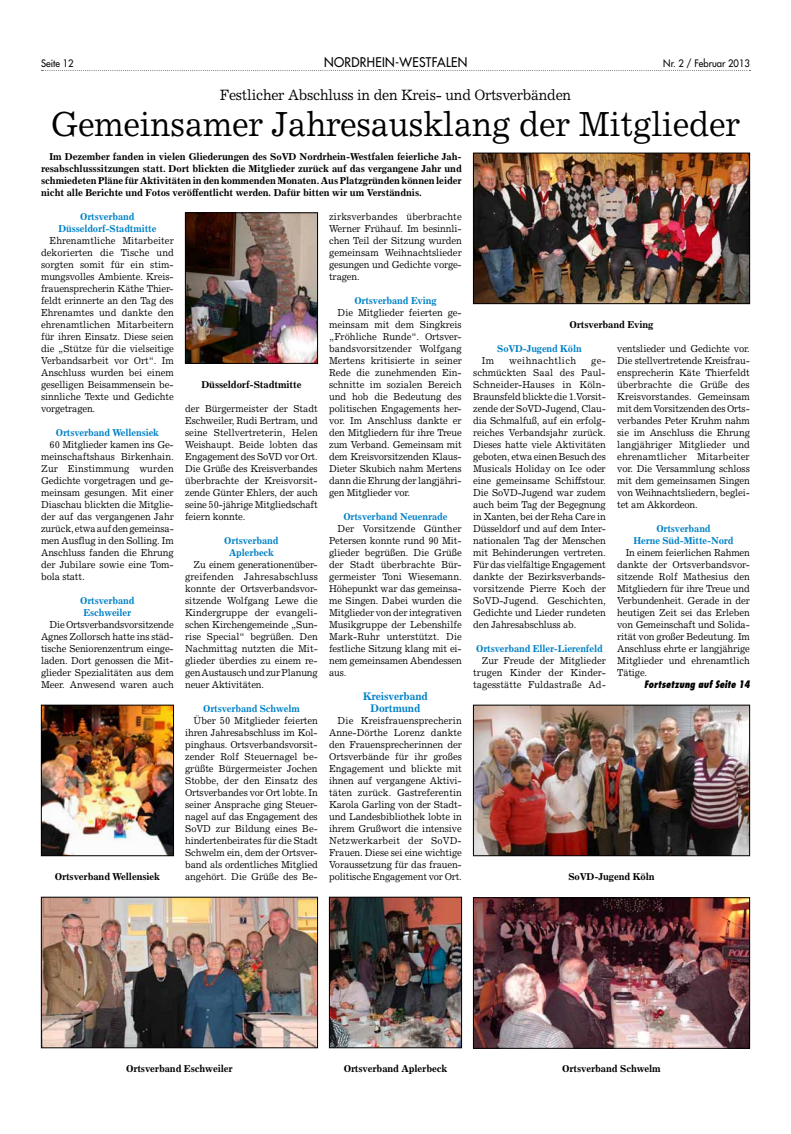
<style>
.page{position:relative;width:791px;height:1134px;background:#fff}
.page>*{position:absolute;margin:0;border:0;box-sizing:border-box;transform-origin:0 0}
.t1{font:35px "Excelsior";letter-spacing:-.005em;color:#000;scale:.94 1}
.t2{font:15px "Excelsior";letter-spacing:-.015em;color:#000;scale:.94 1}
.t3{font:13px "Futura";letter-spacing:.025em;color:#000;scale:.94 1}
.t4{font:700 11px/12px "Excelsior";letter-spacing:-.015em;color:#0081c7;text-align:center;scale:.94 1}
.t5{font:10px/12px "Excelsior";letter-spacing:-.015em;color:#000;text-align:justify;scale:.94 1}
.t6{font:700 10px/12px "Excelsior";letter-spacing:-.015em;color:#000;text-align:justify;scale:.96 1}
.t7{font:700 10px/12px "Excelsior";letter-spacing:-.015em;color:#0081c7;text-align:center;scale:.94 1}
.t8{font:10px "Futura";color:#000;scale:.94 1}
.t9{font:italic 800 condensed 10px "Futura";color:#000;scale:.94 1}
.t10{font:10px "Excelsior";letter-spacing:.035em;color:#000;scale:.94 1}
</style>
<div class="page">
<img style="left:43px;top:707px;width:129px;height:147px">
<div style="left:41px;top:705px;width:133px;height:151px;border:1px solid #000"></div>
<img style="left:43px;top:899px;width:273px;height:147px">
<div style="left:41px;top:897px;width:277px;height:151px;border:1px solid #000"></div>
<img style="left:475px;top:707px;width:273px;height:147px">
<div style="left:473px;top:705px;width:277px;height:151px;border:1px solid #000"></div>
<img style="left:187px;top:215px;width:129px;height:147px">
<div style="left:185px;top:213px;width:133px;height:151px;border:1px solid #000"></div>
<img style="left:475px;top:899px;width:273px;height:147px">
<div style="left:473px;top:897px;width:277px;height:151px;border:1px solid #000"></div>
<img style="left:475px;top:155px;width:273px;height:147px">
<div style="left:473px;top:153px;width:277px;height:151px;border:1px solid #000"></div>
<img style="left:331px;top:899px;width:129px;height:147px">
<div style="left:329px;top:897px;width:133px;height:151px;border:1px solid #000"></div>
<svg style="left:42px;top:70px;width:708px;height:1px"></svg>
<p class="t8" style="left:41px;top:57px;width:36px">Seite 12</p>
<h3 class="t3" style="left:324px;top:53px;width:154px">NORDRHEIN-WESTFALEN</h3>
<p class="t8" style="left:663px;top:57px;width:94px">Nr. 2 / Februar 2013</p>
<h2 class="t2" style="left:220px;top:86px;width:375px">Festlicher Abschluss in den Kreis- und Ortsverbänden</h2>
<h1 class="t1" style="left:51px;top:103px;width:735px">Gemeinsamer Jahresausklang der Mitglieder</h1>
<p class="t6" style="left:41px;top:150px;width:440px;text-indent:9px">Im Dezember fanden in vielen Gliederungen des SoVD Nordrhein-Westfalen feierliche Jah&shy;resabschlusssitzungen statt. Dort blickten die Mitglieder zurück auf das vergangene Jahr und schmiedeten Pläne für Aktivitäten in den kommenden Monaten. Aus Platzgründen können leider nicht alle Berichte und Fotos veröffentlicht werden. Dafür bitten wir um Verständnis.</p>
<p class="t7" style="left:58px;top:210px;width:106px">Ortsverband<br>Düsseldorf-Stadtmitte</p>
<p class="t5" style="left:41px;top:234px;width:143px;text-indent:9px">Ehrenamtliche Mitarbeiter dekorierten die Tische und sorgten somit für ein stim&shy;mungsvolles Ambiente. Kreis&shy;frauensprecherin Käthe Thier&shy;feldt erinnerte an den Tag des Ehrenamtes und dankte den ehrenamtlichen Mitarbeitern für ihren Einsatz. Diese seien die „Stütze für die vielseitige Verbandsarbeit vor Ort“. Im Anschluss wurden bei einem geselligen Beisammensein be&shy;sinnliche Texte und Gedichte vorgetragen.</p>
<p class="t7" style="left:56px;top:426px;width:111px">Ortsverband Wellensiek</p>
<p class="t5" style="left:41px;top:438px;width:143px;text-indent:9px">60 Mitglieder kamen ins Ge&shy;meinschaftshaus Birkenhain.<br>Zur Einstimmung wurden Gedichte vorgetragen und ge&shy;meinsam gesungen. Mit einer Diaschau blickten die Mitglie&shy;der auf das vergangenen Jahr zurück, etwa auf den gemeinsa&shy;men Ausflug in den Solling. Im Anschluss fanden die Ehrung der Jubilare sowie eine Tom&shy;bola statt.</p>
<p class="t7" style="left:80px;top:594px;width:59px">Ortsverband<br>Eschweiler</p>
<p class="t5" style="left:41px;top:618px;width:143px;text-indent:9px">Die Ortsverbandsvorsitzende Agnes Zollorsch hatte ins städ&shy;tische Seniorenzentrum einge&shy;laden. Dort genossen die Mit&shy;glieder Spezialitäten aus dem Meer. Anwesend waren auch</p>
<p class="t6" style="left:55px;top:870px;width:111px">Ortsverband Wellensiek</p>
<p class="t6" style="left:201px;top:378px;width:106px">Düsseldorf-Stadtmitte</p>
<p class="t5" style="left:185px;top:402px;width:143px">der Bürgermeister der Stadt Eschweiler, Rudi Bertram, und seine Stellvertreterin, Helen Weishaupt. Beide lobten das Engagement des SoVD vor Ort.<br>Die Grüße des Kreisverbandes überbrachte der Kreisvorsit&shy;zende Günter Ehlers, der auch seine 50-jährige Mitgliedschaft feiern konnte.</p>
<p class="t7" style="left:224px;top:534px;width:59px">Ortsverband<br>Aplerbeck</p>
<p class="t5" style="left:185px;top:558px;width:143px;text-indent:9px">Zu einem generationenüber&shy;greifenden Jahresabschluss konnte der Ortsverbandsvor&shy;sitzende Wolfgang Lewe die Kindergruppe der evangeli&shy;schen Kirchengemeinde „Sun&shy;rise Special“ begrüßen. Den Nachmittag nutzten die Mit&shy;glieder überdies zu einem re&shy;gen Austausch und zur Planung neuer Aktivitäten.</p>
<p class="t7" style="left:203px;top:702px;width:104px">Ortsverband Schwelm</p>
<p class="t5" style="left:185px;top:714px;width:143px;text-indent:9px">Über 50 Mitglieder feierten ihren Jahresabschluss im Kol&shy;pinghaus. Ortsverbandsvorsit&shy;zender Rolf Steuernagel be&shy;grüßte Bürgermeister Jochen Stobbe, der den Einsatz des Ortsverbandes vor Ort lobte. In seiner Ansprache ging Steuer&shy;nagel auf das Engagement des SoVD zur Bildung eines Be&shy;hindertenbeirates für die Stadt Schwelm ein, dem der Ortsver&shy;band als ordentliches Mitglied angehört. Die Grüße des Be-</p>
<p class="t5" style="left:329px;top:210px;width:143px">zirksverbandes überbrachte Werner Frühauf. Im besinnli&shy;chen Teil der Sitzung wurden gemeinsam Weihnachtslieder gesungen und Gedichte vorge&shy;tragen.</p>
<p class="t7" style="left:354px;top:294px;width:89px">Ortsverband Eving</p>
<p class="t5" style="left:329px;top:306px;width:143px;text-indent:9px">Die Mitglieder feierten ge&shy;meinsam mit dem Singkreis „Fröhliche Runde“. Ortsver&shy;bandsvorsitzender Wolfgang Mertens kritisierte in seiner Rede die zunehmenden Ein&shy;schnitte im sozialen Bereich und hob die Bedeutung des politischen Engagements her&shy;vor. Im Anschluss dankte er den Mitgliedern für ihre Treue zum Verband. Gemeinsam mit dem Kreisvorsitzenden Klaus-Dieter Skubich nahm Mertens dann die Ehrung der langjähri&shy;gen Mitglieder vor.</p>
<p class="t7" style="left:343px;top:510px;width:112px">Ortsverband Neuenrade</p>
<p class="t5" style="left:329px;top:522px;width:143px;text-indent:9px">Der Vorsitzende Günther Petersen konnte rund 90 Mit&shy;glieder begrüßen. Die Grüße der Stadt überbrachte Bür&shy;germeister Toni Wiesemann.<br>Höhepunkt war das gemeinsa&shy;me Singen. Dabei wurden die Mitglieder von der integrativen Musikgruppe der Lebenshilfe Mark-Ruhr unterstützt. Die festliche Sitzung klang mit ei&shy;nem gemeinsamen Abendessen aus.</p>
<p class="t4" style="left:363px;top:690px;width:70px">Kreisverband<br>Dortmund</p>
<p class="t5" style="left:329px;top:714px;width:143px;text-indent:9px">Die Kreisfrauensprecherin Anne-Dörthe Lorenz dankte den Frauensprecherinnen der Ortsverbände für ihr großes Engagement und blickte mit ihnen auf vergangene Aktivi&shy;täten zurück. Gastreferentin Karola Garling von der Stadt&shy;und Landesbibliothek lobte in ihrem Grußwort die intensive Netzwerkarbeit der SoVD-Frauen. Diese sei eine wichtige Voraussetzung für das frauen&shy;politische Engagement vor Ort.</p>
<p class="t6" style="left:569px;top:318px;width:89px">Ortsverband Eving</p>
<p class="t7" style="left:497px;top:342px;width:91px">SoVD-Jugend Köln</p>
<p class="t5" style="left:482px;top:354px;width:15px">Im</p>
<p class="t10" style="left:509px;top:354px;width:73px">weihnachtlich</p>
<p class="t5" style="left:473px;top:354px;width:143px;text-indent:118px">ge&shy;schmückten Saal des Paul-Schneider-Hauses in Köln-Braunsfeld blickte die 1.Vorsit&shy;zende der SoVD-Jugend, Clau&shy;dia Schmalfuß, auf ein erfolg&shy;reiches Verbandsjahr zurück.<br>Dieses hatte viele Aktivitäten geboten, etwa einen Besuch des Musicals Holiday on Ice oder eine gemeinsame Schiffstour.<br>Die SoVD-Jugend war zudem auch beim Tag der Begegnung in Xanten, bei der Reha Care in Düsseldorf und auf dem Inter&shy;nationalen Tag der Menschen mit Behinderungen vertreten.<br>Für das vielfältige Engagement dankte der Bezirksverbands&shy;vorsitzende Pierre Koch der SoVD-Jugend. Geschichten, Gedichte und Lieder rundeten den Jahresabschluss ab.</p>
<p class="t7" style="left:476px;top:642px;width:136px">Ortsverband Eller-Lierenfeld</p>
<p class="t5" style="left:473px;top:654px;width:143px;text-indent:9px">Zur Freude der Mitglieder trugen Kinder der Kinder&shy;tagesstätte Fuldastraße Ad-</p>
<p class="t5" style="left:617px;top:342px;width:143px">ventslieder und Gedichte vor.<br>Die stellvertretende Kreisfrau&shy;ensprecherin Käte Thierfeldt überbrachte die Grüße des Kreisvorstandes. Gemeinsam mit dem Vorsitzenden des Orts&shy;verbandes Peter Kruhm nahm sie im Anschluss die Ehrung langjähriger Mitglieder und ehrenamtlicher Mitarbeiter vor. Die Versammlung schloss mit dem gemeinsamen Singen von Weihnachtsliedern, beglei&shy;tet am Akkordeon.</p>
<p class="t7" style="left:633px;top:522px;width:108px">Ortsverband<br>Herne Süd-Mitte-Nord</p>
<p class="t5" style="left:617px;top:546px;width:143px;text-indent:9px">In einem feierlichen Rahmen dankte der Ortsverbandsvor&shy;sitzende Rolf Mathesius den Mitgliedern für ihre Treue und Verbundenheit. Gerade in der heutigen Zeit sei das Erleben von Gemeinschaft und Solida&shy;rität von großer Bedeutung. Im Anschluss ehrte er langjährige Mitglieder und ehrenamtlich Tätige.</p>
<p class="t9" style="left:644px;top:677px;width:114px">Fortsetzung auf Seite 14</p>
<p class="t6" style="left:568px;top:870px;width:91px">SoVD-Jugend Köln</p>
<p class="t6" style="left:126px;top:1062px;width:113px">Ortsverband Eschweiler</p>
<p class="t6" style="left:344px;top:1062px;width:109px">Ortsverband Aplerbeck</p>
<p class="t6" style="left:562px;top:1062px;width:104px">Ortsverband Schwelm</p>
</div>
